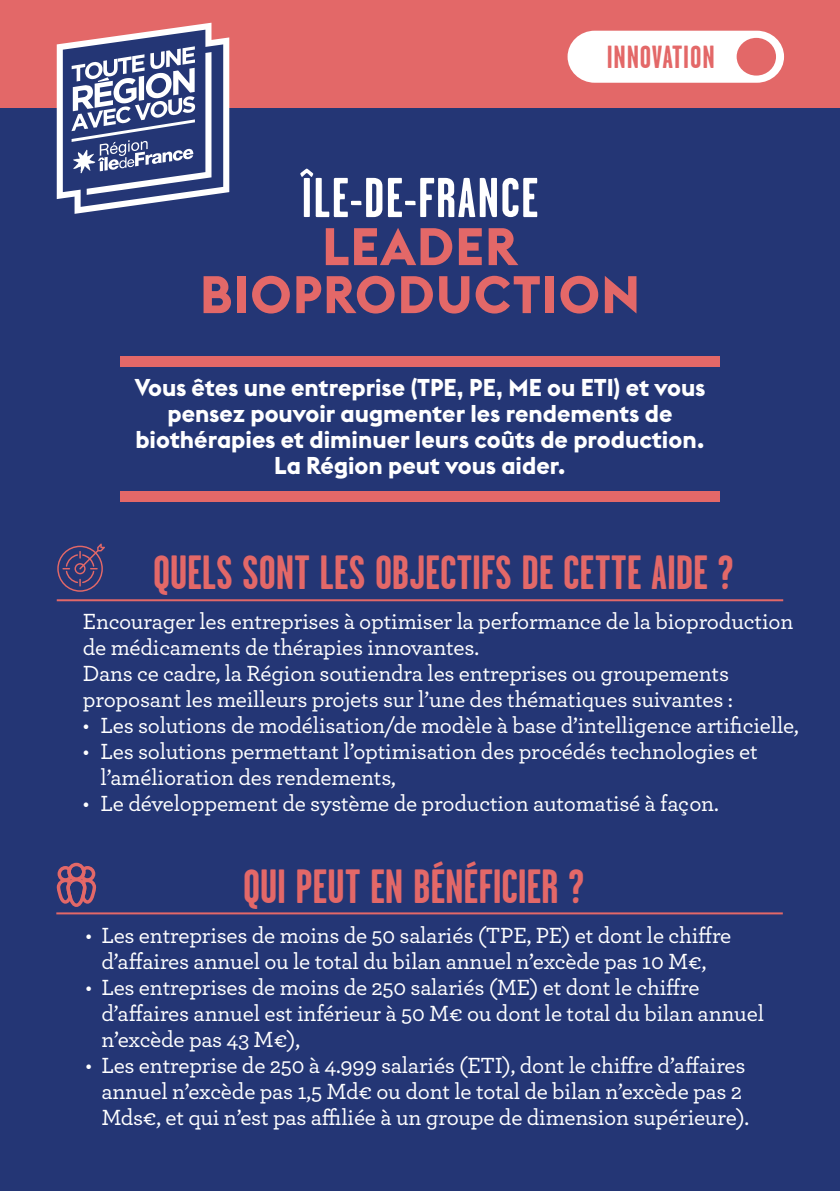
<style>
.page{position:relative;width:840px;height:1191px;background:#fff}
.page>*{position:absolute;margin:0;border:0;box-sizing:border-box;transform-origin:0 0}
.t1{font:700 56px "Garage Gothic";letter-spacing:.025em;color:#fff}
.t2{font:700 52px/48px "Euclid Flex";letter-spacing:.025em;color:#e36868;text-align:center}
.t3{font:700 48px "Garage Gothic";color:#e36868}
.t4{font:700 32px "Garage Gothic";letter-spacing:.025em;color:#e36868}
.t5{font:700 24px/26px "Euclid Flex";color:#fff;text-align:center}
.t6{font:500 23px/26px "Archer";letter-spacing:-.01em;color:#fff}
</style>
<div class="page">
<div style="left:0;top:0;width:839px;height:1191px;background:#e36868"></div>
<div style="left:0;top:109px;width:839px;height:1082px;background:#243675"></div>
<div style="left:120px;top:356px;width:599px;height:11px;background:#e36868"></div>
<div style="left:120px;top:491px;width:599px;height:10px;background:#e36868"></div>
<hr style="left:57px;top:599px;width:725px;height:2px;background:#e36868">
<svg style="left:57px;top:543px;width:48px;height:49px"></svg>
<svg style="left:567px;top:31px;width:216px;height:52px;background:#fdf4f4"></svg>
<div style="left:736px;top:38px;width:39px;height:38px;background:#e36868;border-radius:50%"></div>
<hr style="left:56px;top:912px;width:726px;height:2px;background:#e36868">
<svg style="left:56px;top:862px;width:41px;height:45px"></svg>
<svg style="left:57px;top:23px;width:172px;height:191px"></svg>
<h3 class="t4" style="left:606px;top:37px;width:109px">INNOVATION</h3>
<h1 class="t1" style="left:301px;top:163px;width:238px">ÎLE-DE-FRANCE</h1>
<h2 class="t2" style="left:200px;top:223px;width:441px">LEADER<br>BIOPRODUCTION</h2>
<p class="t5" style="left:135px;top:375px;width:572px">Vous êtes une entreprise (TPE, PE, ME ou ETI) et vous pensez pouvoir augmenter les rendements de biothérapies et diminuer leurs coûts de production.<br>La Région peut vous aider.</p>
<h3 class="t3" style="left:153px;top:543px;width:581px">QUELS SONT LES OBJECTIFS DE CETTE AIDE ?</h3>
<p class="t6" style="left:83px;top:607px;width:711px">Encourager les entreprises à optimiser la performance de la bioproduction de médicaments de thérapies innovantes.<br>Dans ce cadre, la Région soutiendra les entreprises ou groupements proposant les meilleurs projets sur l’une des thématiques suivantes :</p>
<p class="t6" style="left:83px;top:711px;width:717px">• Les solutions de modélisation/de modèle à base d’intelligence artificielle,</p>
<p class="t6" style="left:100px;top:737px;width:658px;text-indent:-18px">• Les solutions permettant l’optimisation des procédés technologies et l’amélioration des rendements,</p>
<p class="t6" style="left:83px;top:789px;width:637px">• Le développement de système de production automatisé à façon.</p>
<h3 class="t3" style="left:243px;top:857px;width:342px">QUI PEUT EN BÉNÉFICIER ?</h3>
<p class="t6" style="left:86px;top:920px;width:647px;text-align:center">• Les entreprises de moins de 50 salariés (TPE, PE) et dont le chiffre d’affaires annuel ou le total du bilan annuel n’excède pas 10 M€,</p>
<p class="t6" style="left:101px;top:972px;width:664px;text-indent:-16px">• Les entreprises de moins de 250 salariés (ME) et dont le chiffre d’affaires annuel est inférieur à 50 M€ ou dont le total du bilan annuel n’excède pas 43 M€),</p>
<p class="t6" style="left:101px;top:1050px;width:649px;text-indent:-16px">• Les entreprise de 250 à 4.999 salariés (ETI), dont le chiffre d’affaires annuel n’excède pas 1,5 Md€ ou dont le total de bilan n’excède pas 2<br>Mds€, et qui n’est pas affiliée à un groupe de dimension supérieure).</p>
</div>
